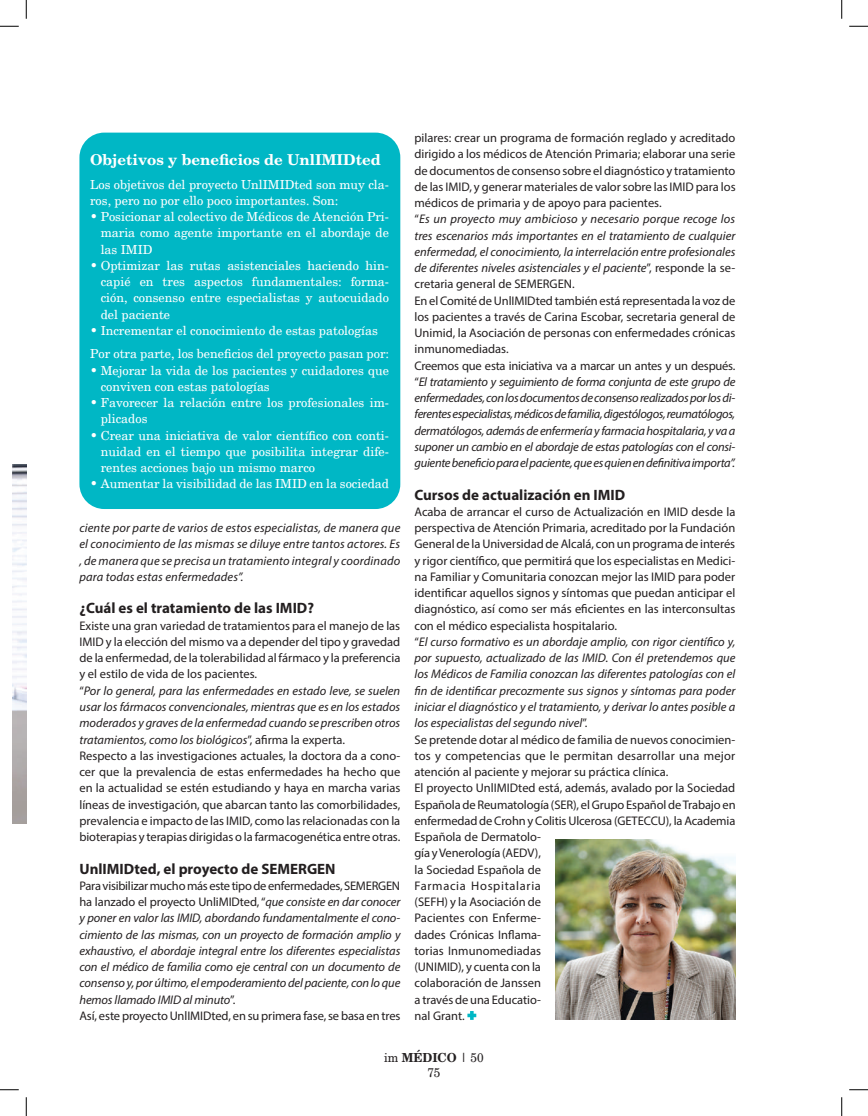
<style>
.page{position:relative;width:868px;height:1116px;background:#fff}
.page>*{position:absolute;margin:0;border:0;box-sizing:border-box;transform-origin:0 0}
.t1{font:700 15px "Myriad Pro";color:#231f20}
.t2{font:700 15px "New Brunswick";color:#fff}
.t3{font:12.5px/16.2px "Myriad Pro";color:#231f20}
.t4{font:italic 12.5px/16.2px "Myriad Pro";letter-spacing:-.01em;color:#231f20}
.t5{font:12.5px/16.2px "New Brunswick";color:#fff}
.t6{font:12.5px/15px "New Brunswick";color:#231f20;text-align:center;scale:.95 1}
.s1{font-style:italic}
.s2{font-style:normal}
.s3{font-weight:700}
</style>
<div class="page">
<img style="left:12px;top:465px;width:14px;height:358px">
<div style="left:79px;top:133px;width:321px;height:376px;background:#00b7c5;border-radius:25px"></div>
<svg style="left:467px;top:1011px;width:9px;height:8px"></svg>
<img style="left:555px;top:839px;width:180px;height:180px">
<svg style="left:0;top:25px;width:19px;height:2px"></svg>
<svg style="left:849px;top:25px;width:18px;height:2px"></svg>
<svg style="left:0;top:1089px;width:19px;height:1px"></svg>
<svg style="left:849px;top:1089px;width:18px;height:1px"></svg>
<svg style="left:25px;top:0;width:2px;height:19px"></svg>
<svg style="left:25px;top:1097px;width:2px;height:18px"></svg>
<svg style="left:841px;top:0;width:1px;height:19px"></svg>
<svg style="left:841px;top:1097px;width:1px;height:18px"></svg>
<p class="t2" style="left:90px;top:153px;width:292px">Objetivos y beneficios de UnlIMIDted</p>
<p class="t5" style="left:90px;top:177px;width:300px">Los objetivos del proyecto UnlIMIDted son muy cla&shy;ros, pero no por ello poco importantes. Son:</p>
<p class="t5" style="left:101px;top:209px;width:290px;text-align:justify;text-indent:-11px">• Posicionar al colectivo de Médicos de Atención Pri&shy;maria como agente importante en el abordaje de las IMID</p>
<p class="t5" style="left:101px;top:258px;width:290px;text-align:justify;text-indent:-11px">• Optimizar las rutas asistenciales haciendo hin&shy;capié en tres aspectos fundamentales: forma&shy;ción, consenso entre especialistas y autocuidado del paciente</p>
<p class="t5" style="left:90px;top:319px;width:300px;line-height:23.4px">• Incrementar el conocimiento de estas patologías<br>Por otra parte, los beneficios del proyecto pasan por:</p>
<p class="t5" style="left:101px;top:363px;width:290px;text-indent:-11px">• Mejorar la vida de los pacientes y cuidadores que conviven con estas patologías</p>
<p class="t5" style="left:101px;top:395px;width:290px;text-indent:-11px">• Favorecer la relación entre los profesionales im&shy;plicados</p>
<p class="t5" style="left:101px;top:428px;width:290px;text-align:justify;text-indent:-11px">• Crear una iniciativa de valor científico con conti&shy;nuidad en el tiempo que posibilita integrar dife&shy;rentes acciones bajo un mismo marco</p>
<p class="t5" style="left:90px;top:476px;width:300px">• Aumentar la visibilidad de las IMID en la sociedad</p>
<p class="t4" style="left:79px;top:519px;width:322px;text-align:justify">ciente por parte de varios de estos especialistas, de manera que el conocimiento de las mismas se diluye entre tantos actores. Es , de manera que se precisa un tratamiento integral y coordinado para todas estas enfermedades”.</p>
<p class="t1" style="left:79px;top:598px;width:236px">¿Cuál es el tratamiento de las IMID?</p>
<p class="t3" style="left:79px;top:617px;width:322px">Existe una gran variedad de tratamientos para el manejo de las IMID y la elección del mismo va a depender del tipo y gravedad de la enfermedad, de la tolerabilidad al fármaco y la preferencia y el estilo de vida de los pacientes.<br>“<span class="s1">Por lo general, para las enfermedades en estado leve, se suelen usar los fármacos convencionales, mientras que es en los estados moderados y graves de la enfermedad cuando se prescriben otros tratamientos, como los biológicos</span>”, afirma la experta.<br>Respecto a las investigaciones actuales, la doctora da a cono&shy;cer que la prevalencia de estas enfermedades ha hecho que en la actualidad se estén estudiando y haya en marcha varias líneas de investigación, que abarcan tanto las comorbilidades, prevalencia e impacto de las IMID, como las relacionadas con la bioterapias y terapias dirigidas o la farmacogenética entre otras.</p>
<p class="t1" style="left:79px;top:858px;width:258px">UnlIMIDted, el proyecto de SEMERGEN</p>
<p class="t4" style="left:79px;top:877px;width:322px"><span class="s2">Para visibilizar mucho más este tipo de enfermedades, SEMERGEN ha lanzado el proyecto UnliMIDted, “</span>que consiste en dar conocer y poner en valor las IMID, abordando fundamentalmente el cono&shy;cimiento de las mismas, con un proyecto de formación amplio y exhaustivo, el abordaje integral entre los diferentes especialistas con el médico de familia como eje central con un documento de consenso y, por último, el empoderamiento del paciente, con lo que hemos llamado IMID al minuto<span class="s2">”.<br>Así, este proyecto UnlIMIDted, en su primera fase, se basa en tres</span></p>
<p class="t4" style="left:414px;top:129px;width:322px"><span class="s2">pilares: crear un programa de formación reglado y acreditado dirigido a los médicos de Atención Primaria; elaborar una serie de documentos de consenso sobre el diagnóstico y tratamiento de las IMID, y generar materiales de valor sobre las IMID para los médicos de primaria y de apoyo para pacientes.<br>“</span>Es un proyecto muy ambicioso y necesario porque recoge los tres escenarios más importantes en el tratamiento de cualquier enfermedad, el conocimiento, la interrelación entre profesionales de diferentes niveles asistenciales y el paciente<span class="s2">”, responde la se&shy;cretaria general de SEMERGEN.<br>En el Comité de UnlIMIDted también está representada la voz de los pacientes a través de Carina Escobar, secretaria general de Unimid, la Asociación de personas con enfermedades crónicas inmunomediadas.<br>Creemos que esta iniciativa va a marcar un antes y un después. “</span>El tratamiento y seguimiento de forma conjunta de este grupo de enfermedades, con los documentos de consenso realizados por los di&shy;ferentes especialistas, médicos de familia, digestólogos, reumatólogos, dermatólogos, además de enfermería y farmacia hospitalaria, y va a suponer un cambio en el abordaje de estas patologías con el consi&shy;guiente beneficio para el paciente, que es quien en definitiva importa”.</p>
<p class="t1" style="left:414px;top:485px;width:212px">Cursos de actualización en IMID</p>
<p class="t3" style="left:414px;top:503px;width:322px">Acaba de arrancar el curso de Actualización en IMID desde la perspectiva de Atención Primaria, acreditado por la Fundación General de la Universidad de Alcalá, con un programa de interés y rigor científico, que permitirá que los especialistas en Medici&shy;na Familiar y Comunitaria conozcan mejor las IMID para poder identificar aquellos signos y síntomas que puedan anticipar el diagnóstico, así como ser más eficientes en las interconsultas con el médico especialista hospitalario.<br>“<span class="s1">El curso formativo es un abordaje amplio, con rigor científico y, por supuesto, actualizado de las IMID. Con él pretendemos que los Médicos de Familia conozcan las diferentes patologías con el fin de identificar precozmente sus signos y síntomas para poder iniciar el diagnóstico y el tratamiento, y derivar lo antes posible a los especialistas del segundo nivel</span>”.<br>Se pretende dotar al médico de familia de nuevos conocimien&shy;tos y competencias que le permitan desarrollar una mejor atención al paciente y mejorar su práctica clínica.<br>El proyecto UnlIMIDted está, además, avalado por la Sociedad Española de Reumatología (SER), el Grupo Español de Trabajo en enfermedad de Crohn y Colitis Ulcerosa (GETECCU), la Academia Española de Dermatolo-<br>gía y Venerología (AEDV),<br>la Sociedad Española de<br>Farmacia Hospitalaria<br>(SEFH) y la Asociación de<br>Pacientes con Enferme-<br>dades Crónicas Inflama-<br>torias Inmunomediadas<br>(UNIMID), y cuenta con la<br>colaboración de Janssen<br>a través de una Educatio-<br>nal Grant.</p>
<p class="t6" style="left:384px;top:1050px;width:106px">im <span class="s3">MÉDICO</span> | 50<br>75</p>
</div>
